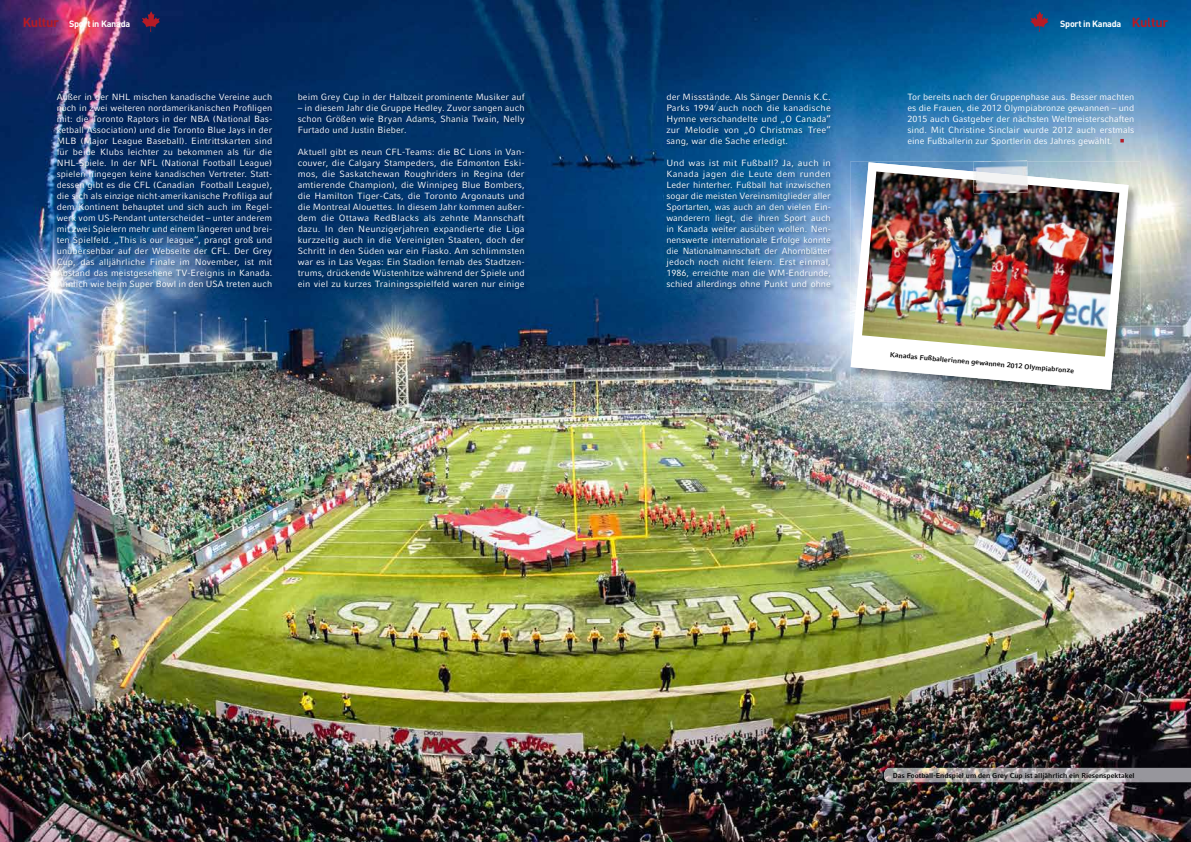
<style>
.page{position:relative;width:1191px;height:842px;background:#fff}
.page>*{position:absolute;margin:0;border:0;box-sizing:border-box;transform-origin:0 0}
.t1{font:9px/11px "Compatil Fact LT";letter-spacing:.01em;color:#fff;text-align:justify}
.t2{font:9px/11px "Compatil Fact LT";letter-spacing:.01em;color:#fff;text-align:justify;scale:1.04 1}
.t3{font:700 9px "DIN";letter-spacing:-.03em;color:#fff}
.t4{font:700 7px "Compatil Fact LT";color:#000}
.s1{font-size:13px;color:#b51b26}
.s2{color:#b51b26}
</style>
<div class="page">
<img style="left:0;top:0;width:1191px;height:842px">
<img style="left:55px;top:92px;width:222px;height:202px">
<img style="left:296px;top:92px;width:233px;height:201px">
<img style="left:665px;top:92px;width:170px;height:201px">
<img style="left:884px;top:768px;width:307px;height:14px">
<img style="left:850px;top:162px;width:290px;height:239px">
<svg style="left:850px;top:162px;width:278px;height:228px"></svg>
<img style="left:862px;top:172px;width:257px;height:185px">
<img style="left:973px;top:161px;width:54px;height:10px">
<img style="left:973px;top:171px;width:54px;height:9px">
<img style="left:973px;top:180px;width:54px;height:13px">
<svg style="left:1030px;top:11px;width:18px;height:21px"></svg>
<svg style="left:142px;top:11px;width:18px;height:21px"></svg>
<p class="t3" style="left:23px;top:18px;width:109px"><span class="s1">Kultur</span> Sport in Kanada</p>
<p class="t3" style="left:1060px;top:18px;width:110px">Sport in Kanada <span class="s1">Kultur</span></p>
<p class="t1" style="left:57px;top:91px;width:217px">Außer in der NHL mischen kanadische Vereine auch noch in zwei weiteren nordamerikanischen Profiligen mit: die Toronto Raptors in der NBA (National Bas&shy;ketball Association) und die Toronto Blue Jays in der MLB (Major League Baseball). Eintrittskarten sind für beide Klubs leichter zu bekommen als für die NHL-Spiele. In der NFL (National Football League) spielen hingegen keine kanadischen Vertreter. Statt&shy;dessen gibt es die CFL (Canadian Football League), die sich als einzige nicht-amerikanische Profiliga auf dem Kontinent behauptet und sich auch im Regel&shy;werk vom US-Pendant unterscheidet – unter anderem mit zwei Spielern mehr und einem längeren und brei&shy;ten Spielfeld. „This is our league“, prangt groß und unübersehbar auf der Webseite der CFL. Der Grey Cup, das alljährliche Finale im November, ist mit Abstand das meistgesehene TV-Ereignis in Kanada.<br>Ähnlich wie beim Super Bowl in den USA treten auch</p>
<p class="t1" style="left:298px;top:91px;width:228px">beim Grey Cup in der Halbzeit prominente Musiker auf</p>
<p class="t1" style="left:298px;top:102px;width:228px">– in diesem Jahr die Gruppe Hedley. Zuvor sangen auch schon Größen wie Bryan Adams, Shania Twain, Nelly Furtado und Justin Bieber.</p>
<p class="t1" style="left:298px;top:146px;width:228px">Aktuell gibt es neun CFL-Teams: die BC Lions in Van&shy;couver, die Calgary Stampeders, die Edmonton Eski&shy;mos, die Saskatchewan Roughriders in Regina (der amtierende Champion), die Winnipeg Blue Bombers, die Hamilton Tiger-Cats, die Toronto Argonauts und die Montreal Alouettes. In diesem Jahr kommen außer&shy;dem die Ottawa RedBlacks als zehnte Mannschaft dazu. In den Neunzigerjahren expandierte die Liga kurzzeitig auch in die Vereinigten Staaten, doch der Schritt in den Süden war ein Fiasko. Am schlimmsten war es in Las Vegas: Ein Stadion fernab des Stadtzen&shy;trums, drückende Wüstenhitze während der Spiele und ein viel zu kurzes Trainingsspielfeld waren nur einige</p>
<p class="t1" style="left:666px;top:91px;width:166px">der Missstände. Als Sänger Dennis K.C.<br>Parks 1994 auch noch die kanadische Hymne verschandelte und „O Canada“ zur Melodie von „O Christmas Tree“ sang, war die Sache erledigt.</p>
<p class="t2" style="left:666px;top:157px;width:160px">Und was ist mit Fußball? Ja, auch in Kanada jagen die Leute dem runden Leder hinterher. Fußball hat inzwischen sogar die meisten Vereinsmitglieder aller Sportarten, was auch an den vielen Ein&shy;wanderern liegt, die ihren Sport auch in Kanada weiter ausüben wollen. Nen&shy;nenswerte internationale Erfolge konnte die Nationalmannschaft der Ahornblätter jedoch noch nicht feiern. Erst einmal, 1986, erreichte man die WM-Endrunde, schied allerdings ohne Punkt und ohne</p>
<p class="t1" style="left:907px;top:91px;width:228px">Tor bereits nach der Gruppenphase aus. Besser machten es die Frauen, die 2012 Olympiabronze gewannen – und 2015 auch Gastgeber der nächsten Weltmeisterschaften sind. Mit Christine Sinclair wurde 2012 auch erstmals eine Fußballerin zur Sportlerin des Jahres gewählt. <span class="s2">○</span></p>
<p class="t4" style="left:890px;top:350px;width:186px;rotate:5deg">Kanadas Fußballerinnen gew annen 2012 O lym piabronze</p>
<p class="t4" style="left:892px;top:771px;width:243px">Das Football-Endspiel um den Grey Cup ist alljährlich ein Riesenspektakel</p>
</div>
